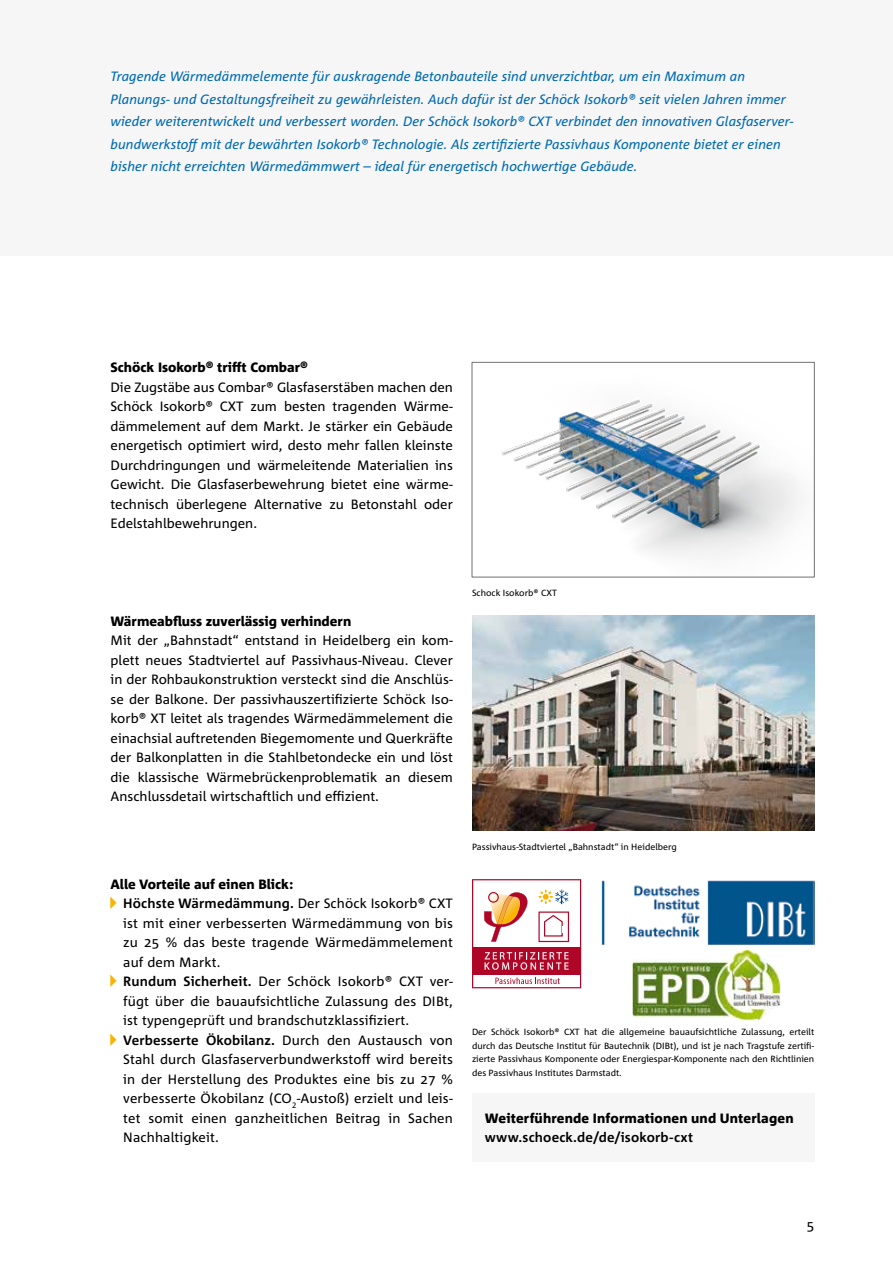
<style>
.page{position:relative;width:893px;height:1263px;background:#fff}
.page>*{position:absolute;margin:0;border:0;box-sizing:border-box;transform-origin:0 0}
.t1{font:13.5px/19.5px "Corpid E1 s";letter-spacing:.01em;color:#000;text-align:justify}
.t2{font:italic 13.5px/22.5px "Corpid E1 s";color:#006ab3}
.t3{font:800 13.5px "Corpid E1 s";color:#000}
.t4{font:700 13.5px "Corpid E1 s";letter-spacing:.01em;color:#000}
.t5{font:9px/13.5px "Corpid E1 s";color:#000;text-align:justify}
.s1{font-family:"Spe Schoeck";font-size:15px;color:#f9b200}
.s2{font-weight:700}
</style>
<div class="page">
<div style="left:0;top:0;width:893px;height:255px;background:#f6f6f6"></div>
<div style="left:472px;top:1094px;width:342px;height:68px;background:#f6f6f6"></div>
<img style="left:502px;top:399px;width:299px;height:158px">
<div style="left:472px;top:362px;width:342px;height:215px;border:1px solid #707172"></div>
<img style="left:472px;top:616px;width:342px;height:215px">
<svg style="left:632px;top:963px;width:149px;height:58px"></svg>
<img style="left:633px;top:950px;width:147px;height:70px">
<img style="left:601px;top:880px;width:213px;height:65px">
<svg style="left:472px;top:879px;width:109px;height:109px"></svg>
<p class="t2" style="left:111px;top:65px;width:684px">Tragende Wärmedämmelemente für auskragende Betonbauteile sind unverzichtbar, um ein Maximum an Planungs- und Gestaltungsfreiheit zu gewährleisten. Auch dafür ist der Schöck Isokorb® seit vielen Jahren immer wieder weiterentwickelt und verbessert worden. Der Schöck Isokorb® CXT verbindet den innovativen Glasfaserver&shy;bundwerkstoff mit der bewährten Isokorb® Technologie. Als zertifizierte Passivhaus Komponente bietet er einen bisher nicht erreichten Wärmedämmwert – ideal für energetisch hochwertige Gebäude.</p>
<p class="t3" style="left:111px;top:359px;width:199px">Schöck Isokorb® trifft Combar®</p>
<p class="t1" style="left:111px;top:377px;width:344px">Die Zugstäbe aus Combar® Glasfaserstäben machen den Schöck Isokorb® CXT zum besten tragenden Wärme&shy;dämmelement auf dem Markt. Je stärker ein Gebäude energetisch optimiert wird, desto mehr fallen kleinste Durchdringungen und wärmeleitende Materialien ins Gewicht. Die Glasfaserbewehrung bietet eine wärme&shy;technisch überlegene Alternative zu Betonstahl oder Edelstahlbewehrungen.</p>
<p class="t3" style="left:111px;top:612px;width:242px">Wärmeabfluss zuverlässig verhindern</p>
<p class="t1" style="left:111px;top:630px;width:344px">Mit der „Bahnstadt“ entstand in Heidelberg ein kom&shy;plett neues Stadtviertel auf Passivhaus-Niveau. Clever in der Rohbaukonstruktion versteckt sind die Anschlüs&shy;se der Balkone. Der passivhauszertifizierte Schöck Iso&shy;korb® XT leitet als tragendes Wärmedämmelement die einachsial auftretenden Biegemomente und Querkräfte der Balkonplatten in die Stahlbetondecke ein und löst die klassische Wärmebrückenproblematik an diesem Anschlussdetail wirtschaftlich und effizient.</p>
<p class="t3" style="left:111px;top:876px;width:184px">Alle Vorteile auf einen Blick:</p>
<p class="t1" style="left:123px;top:893px;width:331px;text-indent:-13px"><span class="s1">—</span> <span class="s2">Höchste Wärmedämmung.</span> Der Schöck Isokorb® CXT ist mit einer verbesserten Wärmedämmung von bis zu 25 % das beste tragende Wärmedämmelement auf dem Markt.</p>
<p class="t1" style="left:123px;top:971px;width:331px;text-indent:-13px"><span class="s1">—</span> <span class="s2">Rundum Sicherheit.</span> Der Schöck Isokorb® CXT ver&shy;fügt über die bauaufsichtliche Zulassung des DIBt, ist typengeprüft und brandschutzklassifiziert.</p>
<p class="t1" style="left:123px;top:1030px;width:331px;text-indent:-13px"><span class="s1">—</span> <span class="s2">Verbesserte Ökobilanz.</span> Durch den Austausch von Stahl durch Glasfaserverbundwerkstoff wird bereits in der Herstellung des Produktes eine bis zu 27 % verbesserte Ökobilanz (CO<sub>2</sub>-Austoß) erzielt und leis&shy;tet somit einen ganzheitlichen Beitrag in Sachen Nachhaltigkeit.</p>
<p class="t5" style="left:472px;top:586px;width:86px">Schock Isokorb® CXT</p>
<p class="t5" style="left:472px;top:840px;width:206px">Passivhaus-Stadtviertel „Bahnstadt“ in Heidelberg</p>
<p class="t5" style="left:472px;top:1025px;width:344px">Der Schöck Isokorb® CXT hat die allgemeine bauaufsichtliche Zulassung, erteilt durch das Deutsche Institut für Bautechnik (DIBt), und ist je nach Tragstufe zertifi&shy;zierte Passivhaus Komponente oder Energiespar-Komponente nach den Richtlinien des Passivhaus Institutes Darmstadt.</p>
<p class="t3" style="left:485px;top:1110px;width:310px">Weiterführende Informationen und Unterlagen</p>
<p class="t4" style="left:485px;top:1129px;width:210px">www.schoeck.de/de/isokorb-cxt</p>
<p class="t1" style="left:807px;top:1215px;width:9px">5</p>
</div>
